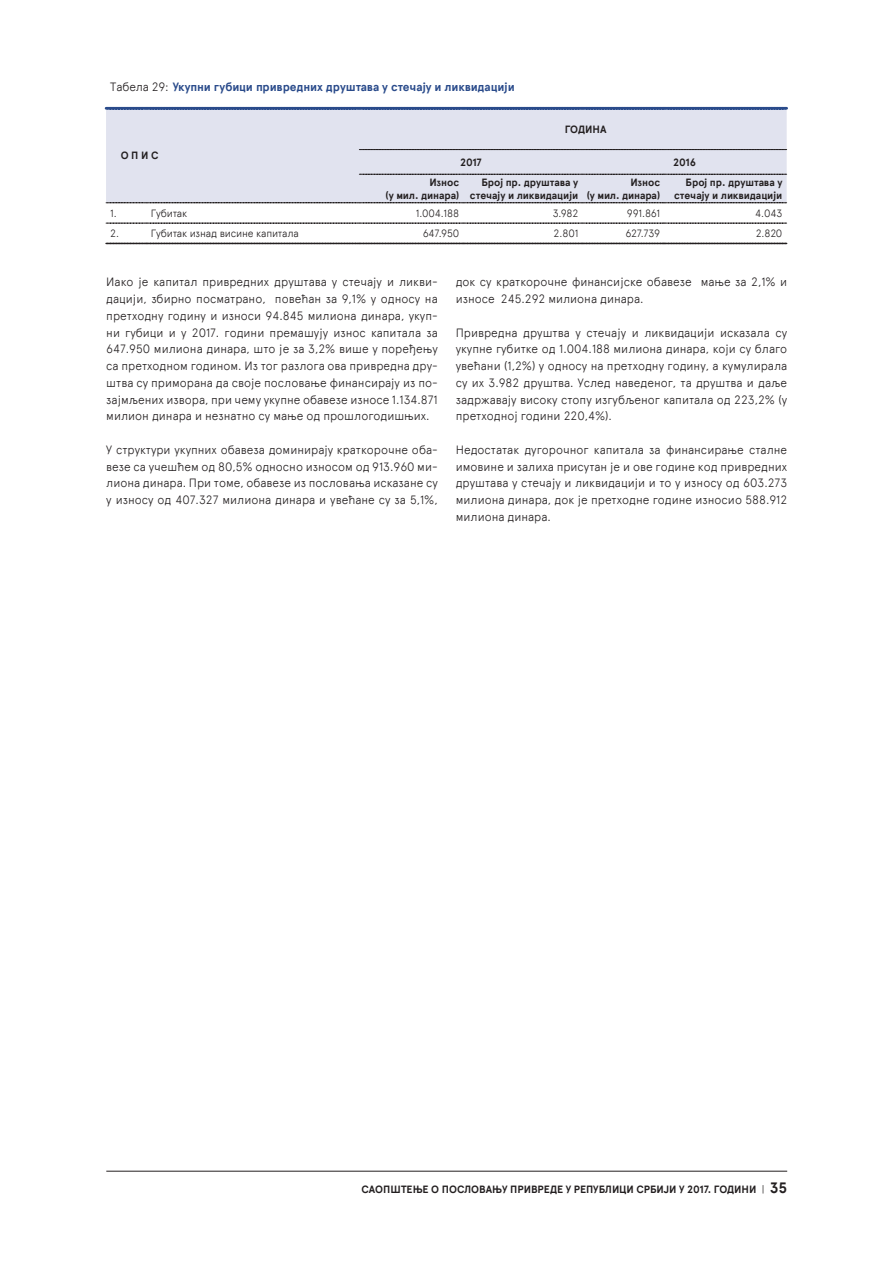
<style>
.page{position:relative;width:893px;height:1263px;background:#fff}
.page>*{position:absolute;margin:0;border:0;box-sizing:border-box;transform-origin:0 0}
.t1{font:300 12px/16.8px "Apercu Pro";color:#231f20;text-align:justify}
.t2{font:700 12px "Apercu Pro";color:#2a4b8b}
.t3{font:700 10.5px/12.6px "Apercu Pro";color:#231f20;text-align:right}
.t4{font:300 10.5px "Apercu Pro";letter-spacing:-.015em;color:#231f20}
.s1{font-weight:300;color:#231f20}
.s2{font-weight:300}
.s3{font-size:15px}
</style>
<div class="page">
<hr style="left:106px;top:1171px;width:681px;height:1px;background:#231f20">
<div style="left:106px;top:110px;width:681px;height:92px;background:#e1e3ef"></div>
<svg style="left:106px;top:107px;width:681px;height:3px;background:#31508e"></svg>
<svg style="left:359px;top:174px;width:428px;height:1px"></svg>
<svg style="left:359px;top:149px;width:428px;height:1px"></svg>
<svg style="left:106px;top:202px;width:681px;height:1px"></svg>
<svg style="left:106px;top:223px;width:681px;height:1px"></svg>
<svg style="left:106px;top:243px;width:681px;height:1px"></svg>
<p class="t2" style="left:110px;top:78px;width:406px"><span class="s1">Табела 29:</span> Укупни губици привредних друштава у стечају и ликвидацији</p>
<p class="t3" style="left:565px;top:122px;width:43px">Година</p>
<p class="t3" style="left:121px;top:149px;width:38px">О п и с</p>
<p class="t3" style="left:460px;top:155px;width:23px">2017</p>
<p class="t3" style="left:673px;top:155px;width:24px">2016</p>
<p class="t3" style="left:386px;top:176px;width:75px">Износ<br>(у мил. динара)</p>
<p class="t3" style="left:470px;top:176px;width:110px">Број пр. друштава у стечају и ликвидацији</p>
<p class="t3" style="left:587px;top:176px;width:75px">Износ<br>(у мил. динара)</p>
<p class="t3" style="left:674px;top:176px;width:110px">Број пр. друштава у стечају и ликвидацији</p>
<p class="t4" style="left:110px;top:205px;width:8px">1.</p>
<p class="t4" style="left:151px;top:205px;width:38px">Губитак</p>
<p class="t4" style="left:416px;top:205px;width:45px">1.004.188</p>
<p class="t4" style="left:553px;top:205px;width:27px">3.982</p>
<p class="t4" style="left:627px;top:205px;width:35px">991.861</p>
<p class="t4" style="left:755px;top:205px;width:29px">4.043</p>
<p class="t4" style="left:110px;top:225px;width:10px">2.</p>
<p class="t4" style="left:151px;top:225px;width:150px">Губитак изнад висине капитала</p>
<p class="t4" style="left:423px;top:225px;width:38px">647.950</p>
<p class="t4" style="left:553px;top:225px;width:26px">2.801</p>
<p class="t4" style="left:625px;top:225px;width:36px">627.739</p>
<p class="t4" style="left:756px;top:225px;width:28px">2.820</p>
<p class="t1" style="left:106px;top:272px;width:333px">Иако је капитал привредних друштава у стечају и ликви&shy;дацији, збирно посматрано, повећан за 9,1% у односу на претходну годину и износи 94.845 милиона динара, укуп&shy;ни губици и у 2017. години премашују износ капитала за 647.950 милиона динара, што је за 3,2% више у поређењу са претходном годином. Из тог разлога ова привредна дру&shy;штва су приморана да своје пословање финансирају из по&shy;зајмљених извора, при чему укупне обавезе износе 1.134.871 милион динара и незнатно су мање oд прошлогодишњих.</p>
<p class="t1" style="left:106px;top:440px;width:333px">У структури укупних обавеза доминирају краткорочне оба&shy;везе са учешћем од 80,5% односно износом од 913.960 ми&shy;лиона динара. При томе, обавезе из пословања исказане су у износу од 407.327 милиона динара и увећане су за 5,1%,</p>
<p class="t1" style="left:456px;top:273px;width:333px">док су краткорочне финансијске обавезе мање за 2,1% и износе 245.292 милиона динара.</p>
<p class="t1" style="left:456px;top:323px;width:333px">Привредна друштва у стечају и ликвидацији исказала су укупне губитке од 1.004.188 милиона динара, који су благо увећани (1,2%) у односу на претходну годину, а кумулирала су их 3.982 друштва. Услед наведеног, та друштва и даље задржавају високу стопу изгубљеног капитала од 223,2% (у претходној години 220,4%).</p>
<p class="t1" style="left:456px;top:440px;width:333px">Недостатак дугорочног капитала за финансирање сталне имовине и залиха присутан је и ове године код привредних друштава у стечају и ликвидацији и то у износу од 603.273 милиона динара, док је претходне године износио 588.912 милиона динара.</p>
<p class="t3" style="left:361px;top:1182px;width:427px">СаопштењЕ о пословању привреде у Републици Србији у 2017. години <span class="s2">|</span> <span class="s3">35</span></p>
</div>
